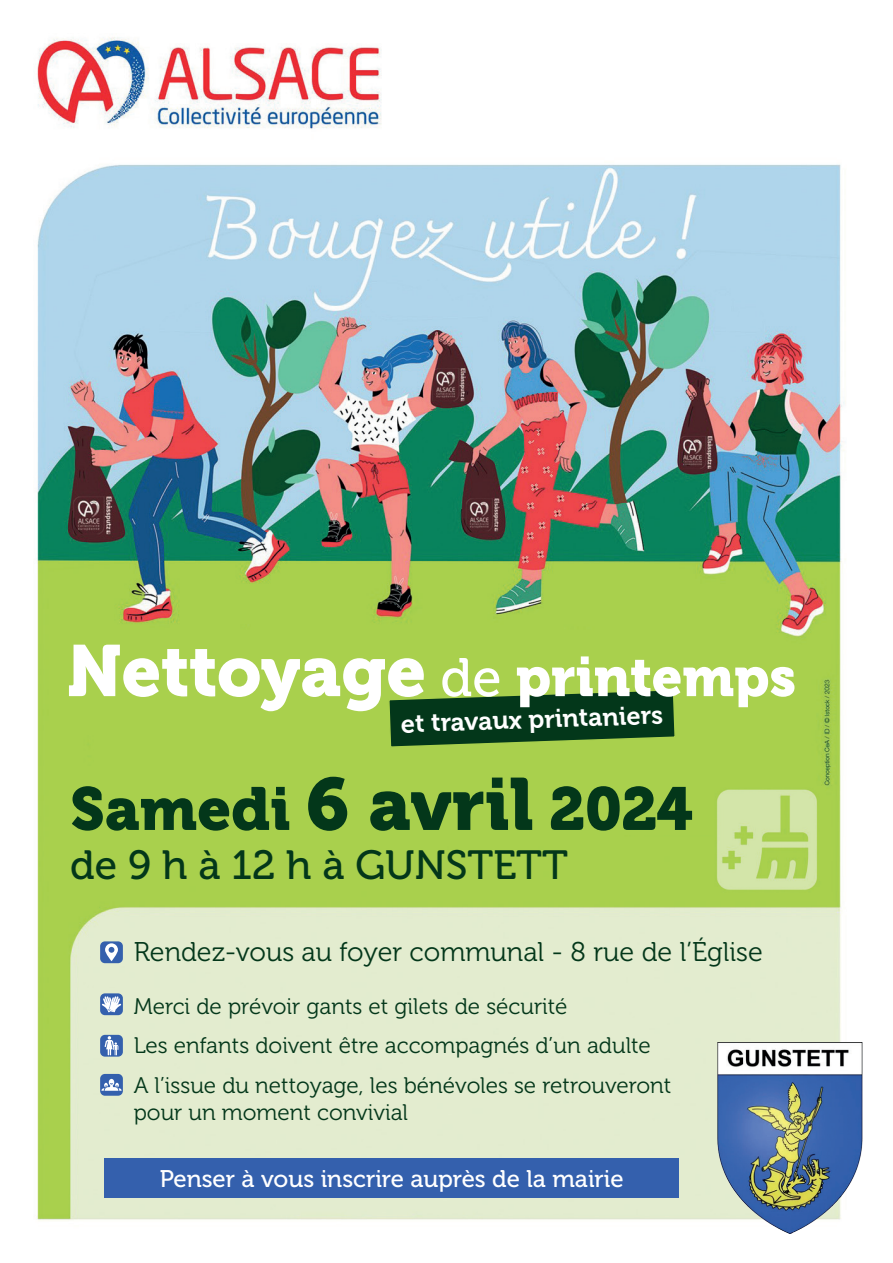
<style>
.page{position:relative;width:893px;height:1263px;background:#fff}
.page>*{position:absolute;margin:0;border:0;box-sizing:border-box;transform-origin:0 0}
.t1{font:72px "Museo 900";letter-spacing:-.005em;color:#fff}
.t2{font:60.15px "Museo 900";color:#03371a}
.t3{font:40.65px "Museo 500";color:#03371a}
.t4{font:27px "Museo 300";color:#03371a}
.t5{font:25.5px "Museo 700";color:#fff}
.t6{font:24px "Museo 500";color:#fff}
.t7{font:22.5px/27px "Museo 300";color:#03371a}
.s1{font-family:"Museo 500";font-size:54px}
.s2{font-size:55.5px}
.s3{font-size:73.2px}
</style>
<div class="page">
<img style="left:37px;top:37px;width:826px;height:1184px">
<img style="left:694px;top:1043px;width:169px;height:191px">
<div style="left:596px;top:644px;width:205px;height:190px;background:#a9d04d"></div>
<svg style="left:387px;top:688px;width:288px;height:61px;background:#2d5e27"></svg>
<img style="left:714px;top:788px;width:108px;height:105px">
<div style="left:105px;top:1158px;width:574px;height:39px;background:#3460ad"></div>
<div style="left:100px;top:941px;width:23px;height:22px;background:#3460ad;border-radius:5px"></div>
<svg style="left:105px;top:943px;width:13px;height:18px"></svg>
<div style="left:100px;top:993px;width:23px;height:22px;background:#3460ad;border-radius:5px"></div>
<svg style="left:102px;top:996px;width:19px;height:16px"></svg>
<div style="left:100px;top:1035px;width:23px;height:22px;background:#3460ad;border-radius:5px"></div>
<svg style="left:105px;top:1036px;width:13px;height:19px"></svg>
<div style="left:100px;top:1074px;width:23px;height:22px;background:#3460ad;border-radius:5px"></div>
<svg style="left:101px;top:1079px;width:21px;height:12px"></svg>
<p class="t1" style="left:67px;top:630px;width:731px">Nettoyage <span class="s1">de</span> <span class="s2">printemps</span></p>
<p class="t5" style="left:400px;top:709px;width:264px;rotate:-2deg">et travaux printaniers</p>
<p class="t2" style="left:70px;top:775px;width:624px">Samedi <span class="s3">6 avril</span> 2024</p>
<p class="t3" style="left:70px;top:842px;width:499px">de 9 h à 12 h à GUNSTETT</p>
<p class="t4" style="left:134px;top:937px;width:631px">Rendez-vous au foyer communal - 8 rue de l’Église</p>
<p class="t7" style="left:134px;top:993px;width:435px">Merci de prévoir gants et gilets de sécurité</p>
<p class="t7" style="left:134px;top:1032px;width:519px">Les enfants doivent être accompagnés d’un adulte</p>
<p class="t7" style="left:134px;top:1072px;width:539px">A l’issue du nettoyage, les bénévoles se retrouveront pour un moment convivial</p>
<p class="t6" style="left:160px;top:1165px;width:466px">Penser à vous inscrire auprès de la mairie</p>
</div>
